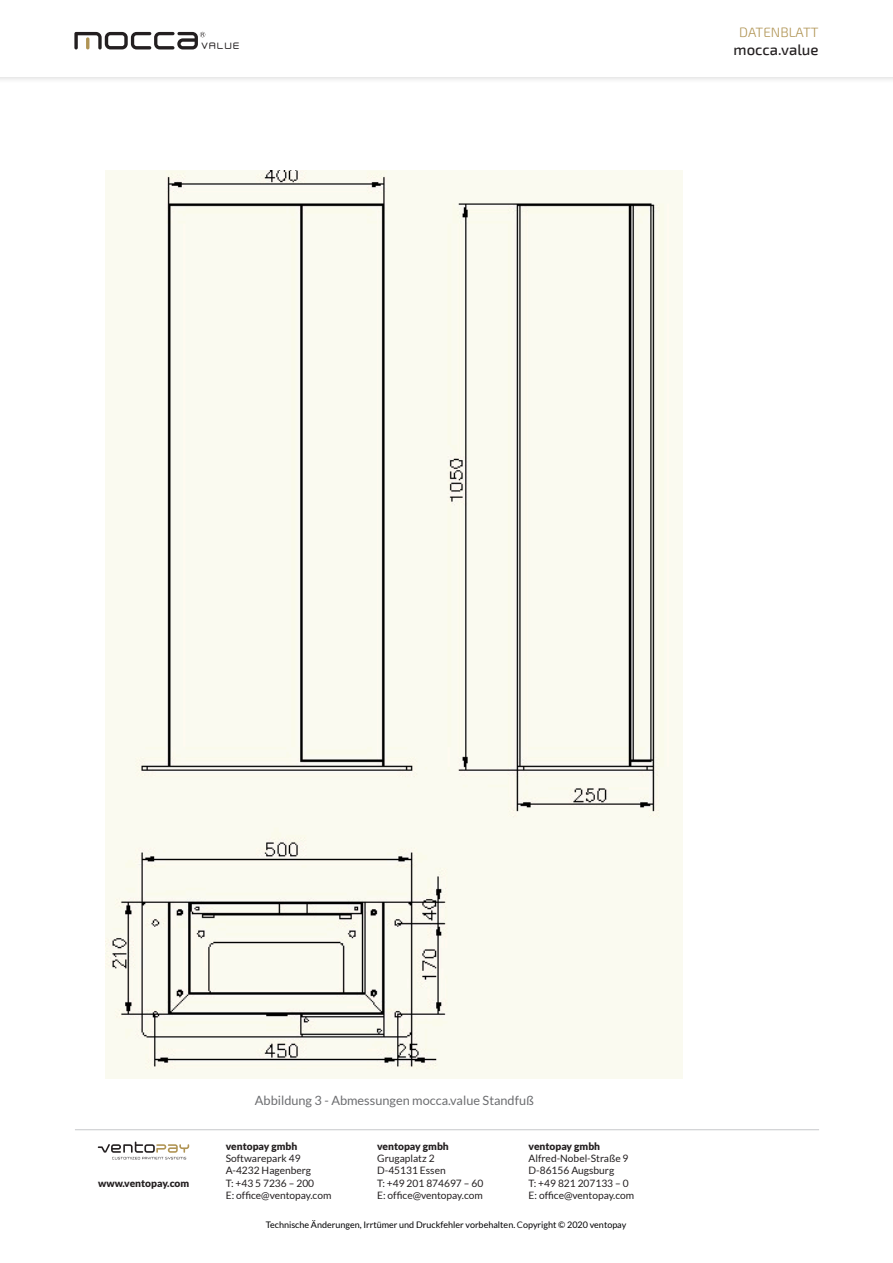
<style>
.page{position:relative;width:893px;height:1263px;background:#fff}
.page>*{position:absolute;margin:0;border:0;box-sizing:border-box;transform-origin:0 0}
.t1{font:500 15px "Exo 2";color:#231f20}
.t2{font:300 13.5px "Exo 2";color:#b09454}
.t3{font:12.75px "Lato";color:#6c6d70}
.t4{font:10.2px/12.3px "Lato";color:#231f20}
.t5{font:900 10.2px "Lato";color:#231f20}
.t6{font:9px "Lato";color:#000002}
.t7{font:500 8.1px "Neogrey";letter-spacing:.15em;color:#231f20}
.s1{color:#231f20}
</style>
<div class="page">
<hr style="left:75px;top:1129px;width:744px;height:1px;background:#c7c8ca">
<svg style="left:98px;top:1141px;width:91px;height:18px"></svg>
<div style="left:106px;top:170px;width:577px;height:909px;background:#fafaf0"></div>
<div style="left:0;top:0;width:893px;height:84px;background:#f5f5f5"></div>
<div style="left:0;top:0;width:893px;height:77px;background:#fff"></div>
<svg style="left:74px;top:32px;width:131px;height:17px"></svg>
<p class="t7" style="left:202px;top:41px;width:40px">VALUE</p>
<h2 class="t2" style="left:739px;top:24px;width:81px">DATENBLATT</h2>
<h1 class="t1" style="left:734px;top:41px;width:86px">mocca.value</h1>
<p class="t5" style="left:98px;top:1177px;width:93px">www.ventopay.com</p>
<p class="t3" style="left:255px;top:1093px;width:281px">Abbildung 3 - Abmessungen mocca.value Standfuß</p>
<p class="t5" style="left:226px;top:1140px;width:73px">ventopay gmbh</p>
<p class="t4" style="left:226px;top:1152px;width:107px">Softwarepark 49<br>A-4232 Hagenberg<br>T: +43 5 7236 – 200<br>E: office@ventopay.com</p>
<p class="t5" style="left:529px;top:1140px;width:73px">ventopay gmbh</p>
<p class="t4" style="left:529px;top:1152px;width:107px">Alfred-Nobel-Straße 9<br>D-86156 Augsburg<br>T: +49 821 207133 – 0<br>E: office@ventopay.com</p>
<p class="t6" style="left:266px;top:1220px;width:362px">Technische Änderungen, Irrtümer und Druckfehler vorbehalten. <span class="s1">C</span>opyright © 2020 ventopay</p>
<p class="t5" style="left:377px;top:1140px;width:73px">ventopay gmbh</p>
<p class="t4" style="left:377px;top:1152px;width:108px">Grugaplatz 2<br>D-45131 Essen<br>T: +49 201 874697 – 60<br>E: office@ventopay.com</p>
</div>
